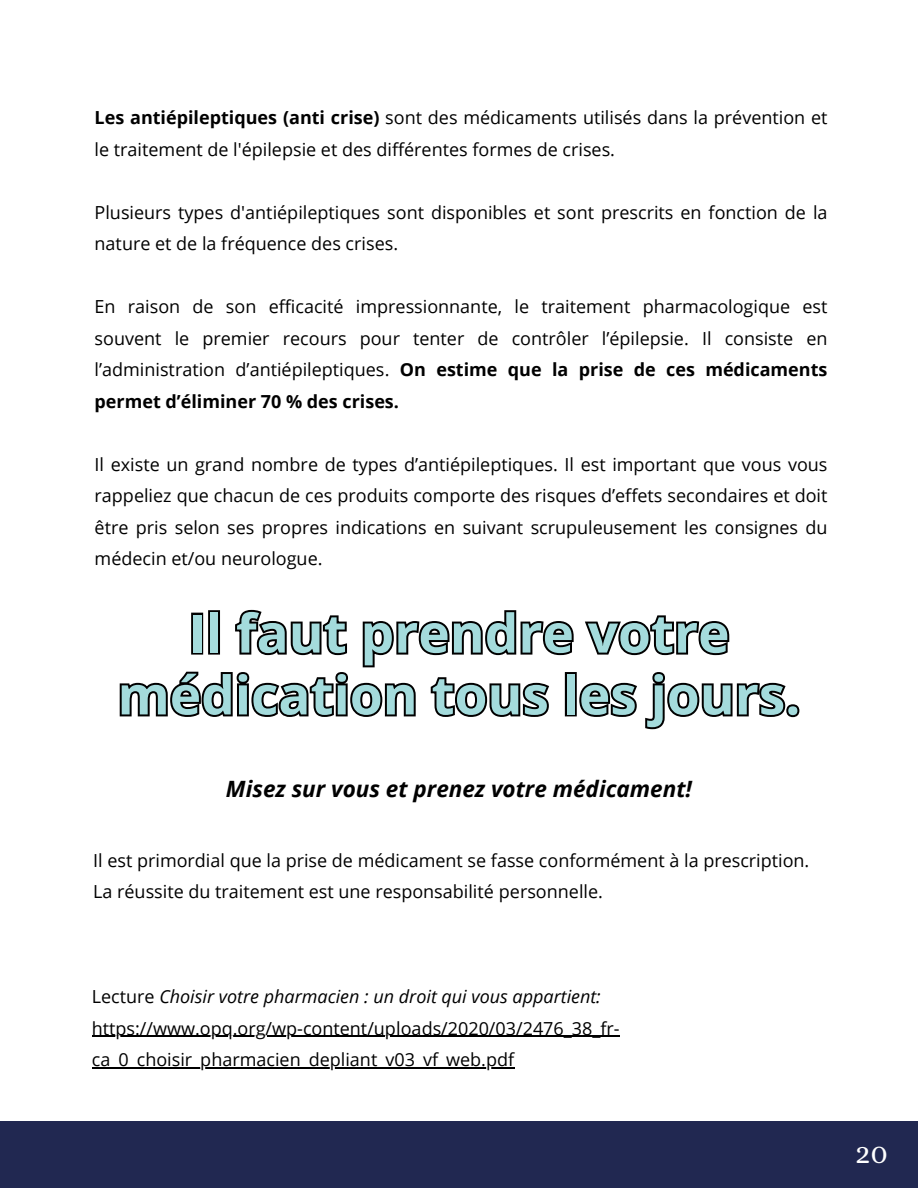
<style>
.page{position:relative;width:918px;height:1188px;background:#fff}
.page>*{position:absolute;margin:0;border:0;box-sizing:border-box;transform-origin:0 0}
.t1{font:700 53.25px/61.8px "Open Sans";color:#a4dbdc;text-align:center}
.t2{font:30px "Alice";color:#fff}
.t3{font:italic 700 22.5px "Open Sans";color:#000}
.t4{font:18px/31.5px "Open Sans";color:#000}
.s1{font-weight:700}
.s2{font-style:italic}
</style>
<div class="page">
<div style="left:0;top:1121px;width:918px;height:67px;background:#212851"></div>
<svg style="left:119px;top:609px;width:681px;height:121px"></svg>
<hr style="left:92px;top:1036px;width:304px;height:1px;background:#000">
<hr style="left:396px;top:1036px;width:224px;height:1px;background:#000">
<hr style="left:92px;top:1067px;width:423px;height:1px;background:#000">
<p class="t4" style="left:95px;top:101px;width:734px"><span class="s1">Les antiépileptiques (anti crise)</span> sont des médicaments utilisés dans la prévention et le traitement de l'épilepsie et des différentes formes de crises.</p>
<p class="t4" style="left:95px;top:196px;width:734px">Plusieurs types d'antiépileptiques sont disponibles et sont prescrits en fonction de la nature et de la fréquence des crises.</p>
<p class="t4" style="left:95px;top:290px;width:734px;text-align:justify">En raison de son efficacité impressionnante, le traitement pharmacologique est souvent le premier recours pour tenter de contrôler l’épilepsie. Il consiste en l’administration d’antiépileptiques. <span class="s1">On estime que la prise de ces médicaments permet d’éliminer 70 % des crises.</span></p>
<p class="t4" style="left:95px;top:448px;width:734px;text-align:justify">Il existe un grand nombre de types d’antiépileptiques. Il est important que vous vous rappeliez que chacun de ces produits comporte des risques d’effets secondaires et doit être pris selon ses propres indications en suivant scrupuleusement les consignes du médecin et/ou neurologue.</p>
<h1 class="t1" style="left:118px;top:601px;width:684px">Il faut prendre votre médication tous les jours.</h1>
<p class="t3" style="left:226px;top:773px;width:468px">Misez sur vous et prenez votre médicament!</p>
<p class="t4" style="left:93px;top:844px;width:718px">Il est primordial que la prise de médicament se fasse conformément à la prescription.<br>La réussite du traitement est une responsabilité personnelle.</p>
<p class="t4" style="left:92px;top:980px;width:529px">Lecture <span class="s2">Choisir votre pharmacien : un droit qui vous appartient: </span>https://www.opq.org/wp-content/uploads/2020/03/2476_38_fr&shy;ca_0_choisir_pharmacien_depliant_v03_vf_web.pdf</p>
<h2 class="t2" style="left:856px;top:1136px;width:34px">20</h2>
</div>
